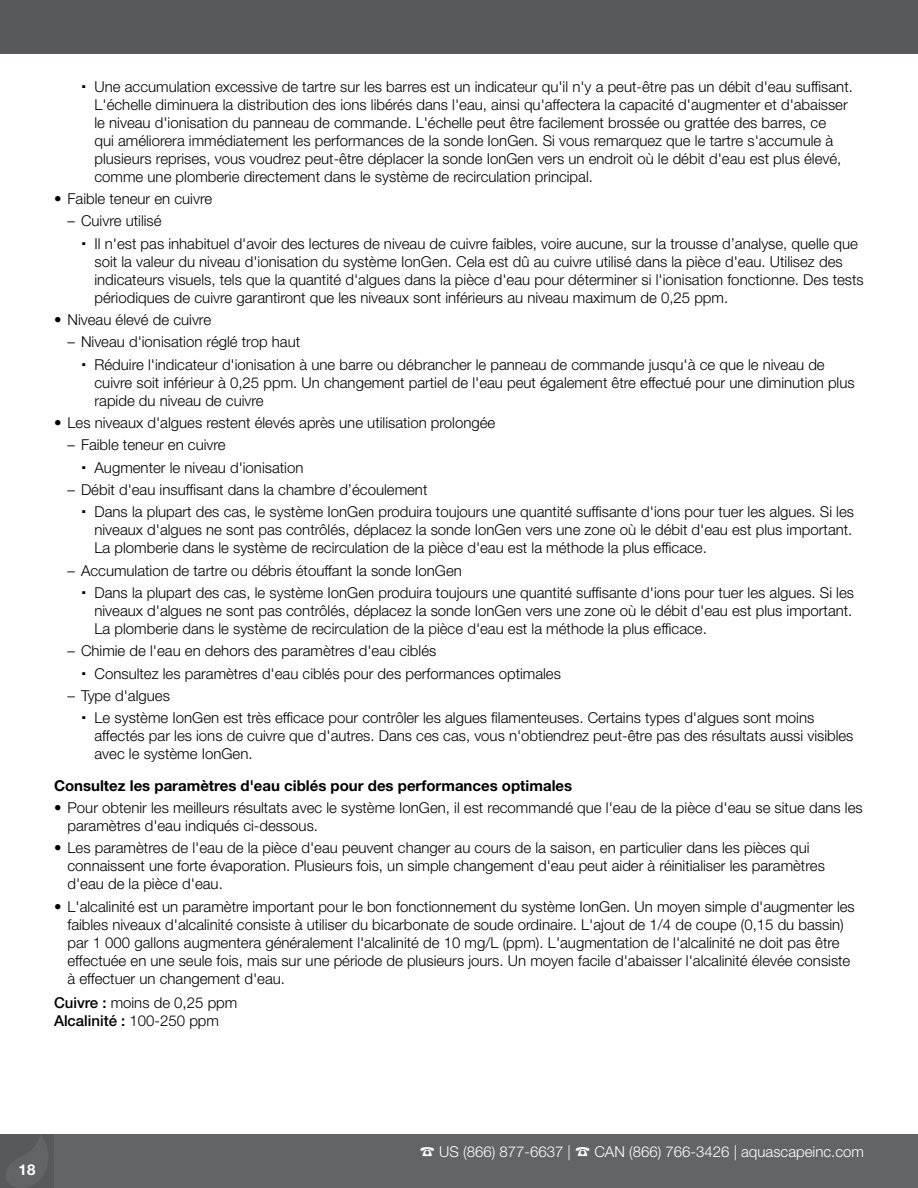
<style>
.page{position:relative;width:918px;height:1188px;background:#fff}
.page>*{position:absolute;margin:0;border:0;box-sizing:border-box;transform-origin:0 0}
.t1{font:300 15px/18px "Helvetica Neue LT Std";color:#000}
.t2{font:700 15px "Helvetica Neue LT Std";color:#000}
.t3{font:300 15px "Helvetica Neue LT Std";color:#fff}
.t4{font:700 15px "Helvetica Neue LT Std";color:#fff}
.s1{font-weight:500}
</style>
<div class="page">
<div style="left:0;top:0;width:918px;height:54px;background:#58595b"></div>
<div style="left:0;top:1134px;width:918px;height:54px;background:#636466"></div>
<div style="left:0;top:1134px;width:54px;height:54px;background:#58595b"></div>
<svg style="left:6px;top:1136px;width:42px;height:51px"></svg>
<p class="t1" style="left:95px;top:77px;width:760px">Une accumulation excessive de tartre sur les barres est un indicateur qu'il n'y a peut-être pas un débit d'eau suffisant.<br>L'échelle diminuera la distribution des ions libérés dans l'eau, ainsi qu'affectera la capacité d'augmenter et d'abaisser le niveau d'ionisation du panneau de commande. L'échelle peut être facilement brossée ou grattée des barres, ce<br>qui améliorera immédiatement les performances de la sonde IonGen. Si vous remarquez que le tartre s'accumule à plusieurs reprises, vous voudrez peut-être déplacer la sonde IonGen vers un endroit où le débit d'eau est plus élevé, comme une plomberie directement dans le système de recirculation principal.</p>
<p class="t1" style="left:54px;top:189px;width:160px">• Faible teneur en cuivre</p>
<p class="t1" style="left:95px;top:210px;width:765px;line-height:22.4px;text-indent:-27px">– Cuivre utilisé<br>Il n'est pas inhabituel d'avoir des lectures de niveau de cuivre faibles, voire aucune, sur la trousse d’analyse, quelle que</p>
<p class="t1" style="left:95px;top:252px;width:771px">soit la valeur du niveau d'ionisation du système IonGen. Cela est dû au cuivre utilisé dans la pièce d'eau. Utilisez des indicateurs visuels, tels que la quantité d'algues dans la pièce d'eau pour déterminer si l'ionisation fonctionne. Des tests périodiques de cuivre garantiront que les niveaux sont inférieurs au niveau maximum de 0,25 ppm.</p>
<p class="t1" style="left:54px;top:310px;width:159px">• Niveau élevé de cuivre</p>
<p class="t1" style="left:95px;top:330px;width:732px;line-height:22.4px;text-indent:-27px">– Niveau d'ionisation réglé trop haut<br>Réduire l'indicateur d'ionisation à une barre ou débrancher le panneau de commande jusqu'à ce que le niveau de</p>
<p class="t1" style="left:95px;top:373px;width:762px">cuivre soit inférieur à 0,25 ppm. Un changement partiel de l'eau peut également être effectué pour une diminution plus rapide du niveau de cuivre</p>
<p class="t1" style="left:54px;top:413px;width:443px">• Les niveaux d'algues restent élevés après une utilisation prolongée</p>
<p class="t1" style="left:95px;top:433px;width:210px;line-height:22.4px;text-indent:-27px">– Faible teneur en cuivre<br>Augmenter le niveau d'ionisation</p>
<p class="t1" style="left:95px;top:478px;width:761px;line-height:22.4px;text-indent:-27px">– Débit d'eau insuffisant dans la chambre d’écoulement<br>Dans la plupart des cas, le système IonGen produira toujours une quantité suffisante d'ions pour tuer les algues. Si les</p>
<p class="t1" style="left:95px;top:521px;width:759px">niveaux d'algues ne sont pas contrôlés, déplacez la sonde IonGen vers une zone où le débit d'eau est plus important.<br>La plomberie dans le système de recirculation de la pièce d'eau est la méthode la plus efficace.</p>
<p class="t1" style="left:95px;top:559px;width:761px;line-height:22.4px;text-indent:-27px">– Accumulation de tartre ou débris étouffant la sonde IonGen<br>Dans la plupart des cas, le système IonGen produira toujours une quantité suffisante d'ions pour tuer les algues. Si les</p>
<p class="t1" style="left:95px;top:601px;width:759px">niveaux d'algues ne sont pas contrôlés, déplacez la sonde IonGen vers une zone où le débit d'eau est plus important.<br>La plomberie dans le système de recirculation de la pièce d'eau est la méthode la plus efficace.</p>
<p class="t1" style="left:95px;top:639px;width:468px;line-height:22.4px;text-indent:-27px">– Chimie de l'eau en dehors des paramètres d'eau ciblés<br>Consultez les paramètres d'eau ciblés pour des performances optimales</p>
<p class="t1" style="left:95px;top:684px;width:721px;line-height:22.4px;text-indent:-27px">– Type d'algues<br>Le système IonGen est très efficace pour contrôler les algues filamenteuses. Certains types d'algues sont moins</p>
<p class="t1" style="left:95px;top:727px;width:761px">affectés par les ions de cuivre que d'autres. Dans ces cas, vous n'obtiendrez peut-être pas des résultats aussi visibles avec le système IonGen.</p>
<p class="t2" style="left:54px;top:776px;width:520px">Consultez les paramètres d'eau ciblés pour des performances optimales</p>
<p class="t1" style="left:68px;top:798px;width:797px;text-indent:-14px">• Pour obtenir les meilleurs résultats avec le système IonGen, il est recommandé que l'eau de la pièce d'eau se situe dans les paramètres d'eau indiqués ci-dessous.</p>
<p class="t1" style="left:68px;top:839px;width:759px;text-indent:-14px">• Les paramètres de l'eau de la pièce d'eau peuvent changer au cours de la saison, en particulier dans les pièces qui connaissent une forte évaporation. Plusieurs fois, un simple changement d'eau peut aider à réinitialiser les paramètres d'eau de la pièce d'eau.</p>
<p class="t1" style="left:68px;top:897px;width:789px;text-indent:-14px">• L'alcalinité est un paramètre important pour le bon fonctionnement du système IonGen. Un moyen simple d'augmenter les faibles niveaux d'alcalinité consiste à utiliser du bicarbonate de soude ordinaire. L'ajout de 1/4 de coupe (0,15 du bassin) par 1 000 gallons augmentera généralement l'alcalinité de 10 mg/L (ppm). L'augmentation de l'alcalinité ne doit pas être effectuée en une seule fois, mais sur une période de plusieurs jours. Un moyen facile d'abaisser l'alcalinité élevée consiste à effectuer un changement d'eau.</p>
<p class="t1" style="left:54px;top:994px;width:185px"><span class="s1">Cuivre :</span> moins de 0,25 ppm<br><span class="s1">Alcalinité :</span> 100-250 ppm</p>
<p class="t4" style="left:19px;top:1160px;width:18px">18</p>
<p class="t3" style="left:420px;top:1143px;width:446px">☎ US (866) 877-6637 | ☎ CAN (866) 766-3426 | aquascapeinc.com</p>
</div>
